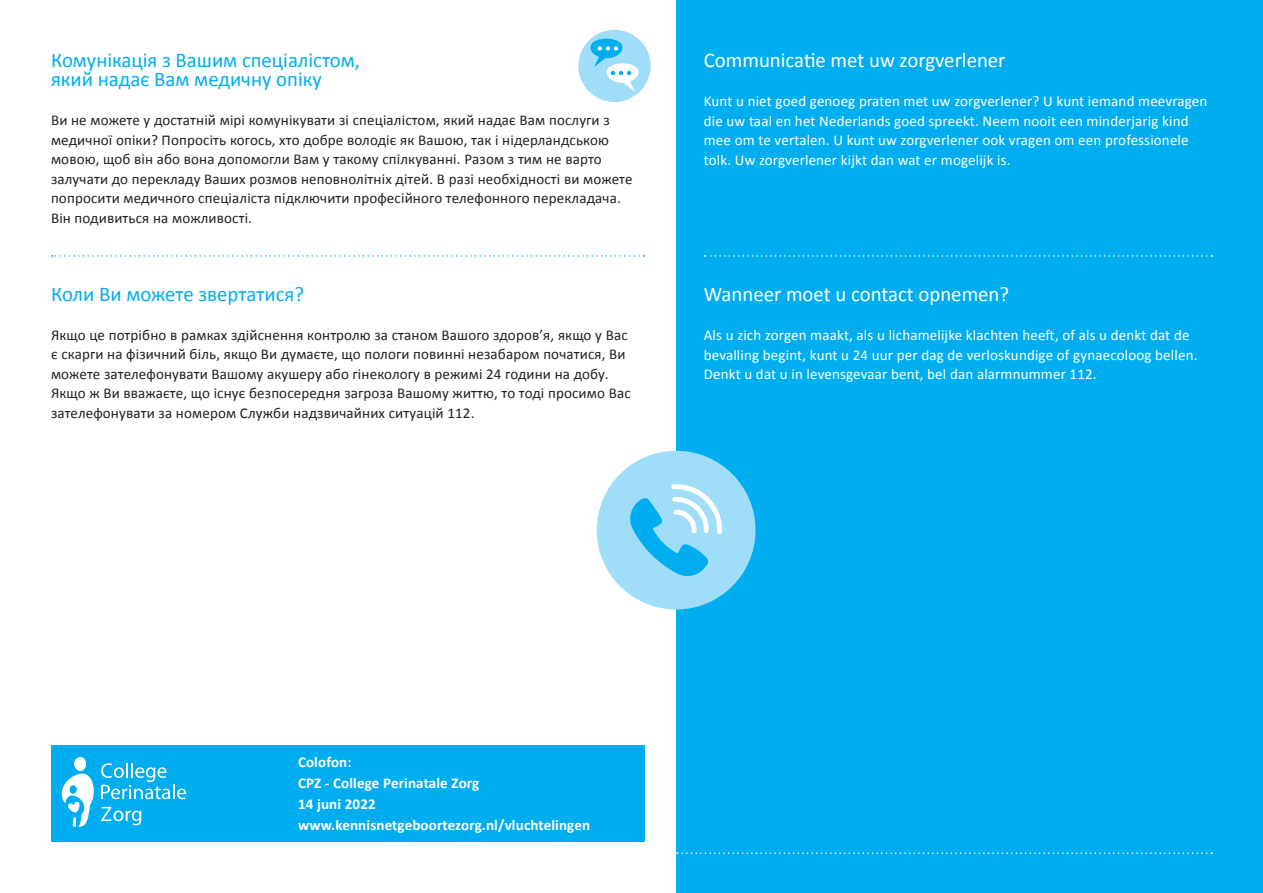
<style>
.page{position:relative;width:1263px;height:893px;background:#fff}
.page>*{position:absolute;margin:0;border:0;box-sizing:border-box;transform-origin:0 0}
.Platte_tekst{font:21px/19.5px "Calibri";color:#00aeef}
.Platte_tekst-2{font:21px "Calibri";color:#fff}
.Platte_tekst-3{font:15px/19.5px "Calibri";letter-spacing:.01em;color:#231f20}
.Platte_tekst-4{font:15px/19.5px "Calibri";letter-spacing:.01em;color:#fff}
.Platte_tekst-5{font:700 15px "Calibri";letter-spacing:.01em;color:#fff}
</style>
<div class="page">
<div style="left:676px;top:0;width:587px;height:893px;background:#00aeef"></div>
<svg style="left:677px;top:852px;width:535px;height:2px"></svg>
<svg style="left:704px;top:255px;width:508px;height:2px"></svg>
<svg style="left:52px;top:255px;width:592px;height:2px"></svg>
<div style="left:578px;top:30px;width:73px;height:72px;background:#9fddf8;border-radius:50%"></div>
<svg style="left:590px;top:39px;width:49px;height:53px"></svg>
<div style="left:597px;top:451px;width:158px;height:158px;background:#9fddf8;border-radius:50%"></div>
<svg style="left:630px;top:484px;width:92px;height:93px"></svg>
<div style="left:51px;top:745px;width:593px;height:96px;background:#00aeef"></div>
<svg style="left:61px;top:757px;width:125px;height:70px"></svg>
<p class="Platte_tekst" style="left:51px;top:49px;width:311px">Комунікація з Вашим спеціалістом, який надає Вам медичну опіку</p>
<p class="Platte_tekst-3" style="left:51px;top:110px;width:583px">Ви не можете у достатній мірі комунікувати зі спеціалістом, який надає Вам послуги з медичної опіки? Попросіть когось, хто добре володіє як Вашою, так і нідерландською мовою, щоб він або вона допомогли Вам у такому спілкуванні. Разом з тим не варто залучати до перекладу Ваших розмов неповнолітніх дітей. В разі необхідності ви можете попросити медичного спеціаліста підключити професійного телефонного перекладача.<br>Він подивиться на можливості.</p>
<p class="Platte_tekst" style="left:51px;top:283px;width:254px">Коли Ви можете звертатися?</p>
<p class="Platte_tekst-3" style="left:51px;top:324px;width:581px">Якщо це потрібно в рамках здійснення контролю за станом Вашого здоров’я, якщо у Вас є скарги на фізичний біль, якщо Ви думаєте, що пологи повинні незабаром початися, Ви можете зателефонувати Вашому акушеру або гінекологу в режимі 24 години на добу.<br>Якщо ж Ви вважаєте, що існує безпосередня загроза Вашому життю, то тоді просимо Вас зателефонувати за номером Служби надзвичайних ситуацій 112.</p>
<p class="Platte_tekst-2" style="left:704px;top:47px;width:303px">Communicatie met uw zorgverlener</p>
<p class="Platte_tekst-4" style="left:704px;top:91px;width:505px">Kunt u niet goed genoeg praten met uw zorgverlener? U kunt iemand meevragen die uw taal en het Nederlands goed spreekt. Neem nooit een minderjarig kind mee om te vertalen. U kunt uw zorgverlener ook vragen om een professionele tolk. Uw zorgverlener kijkt dan wat er mogelijk is.</p>
<p class="Platte_tekst-2" style="left:704px;top:281px;width:307px">Wanneer moet u contact opnemen?</p>
<p class="Platte_tekst-4" style="left:704px;top:325px;width:495px">Als u zich zorgen maakt, als u lichamelijke klachten heeft, of als u denkt dat de bevalling begint, kunt u 24 uur per dag de verloskundige of gynaecoloog bellen.<br>Denkt u dat u in levensgevaar bent, bel dan alarmnummer 112.</p>
<p class="Platte_tekst-5" style="left:298px;top:753px;width:55px">Colofon:</p>
<p class="Platte_tekst-5" style="left:298px;top:774px;width:183px">CPZ - College Perinatale Zorg</p>
<p class="Platte_tekst-5" style="left:298px;top:795px;width:79px">14 juni 2022</p>
<p class="Platte_tekst-5" style="left:298px;top:816px;width:294px">www.kennisnetgeboortezorg.nl/vluchtelingen</p>
</div>
